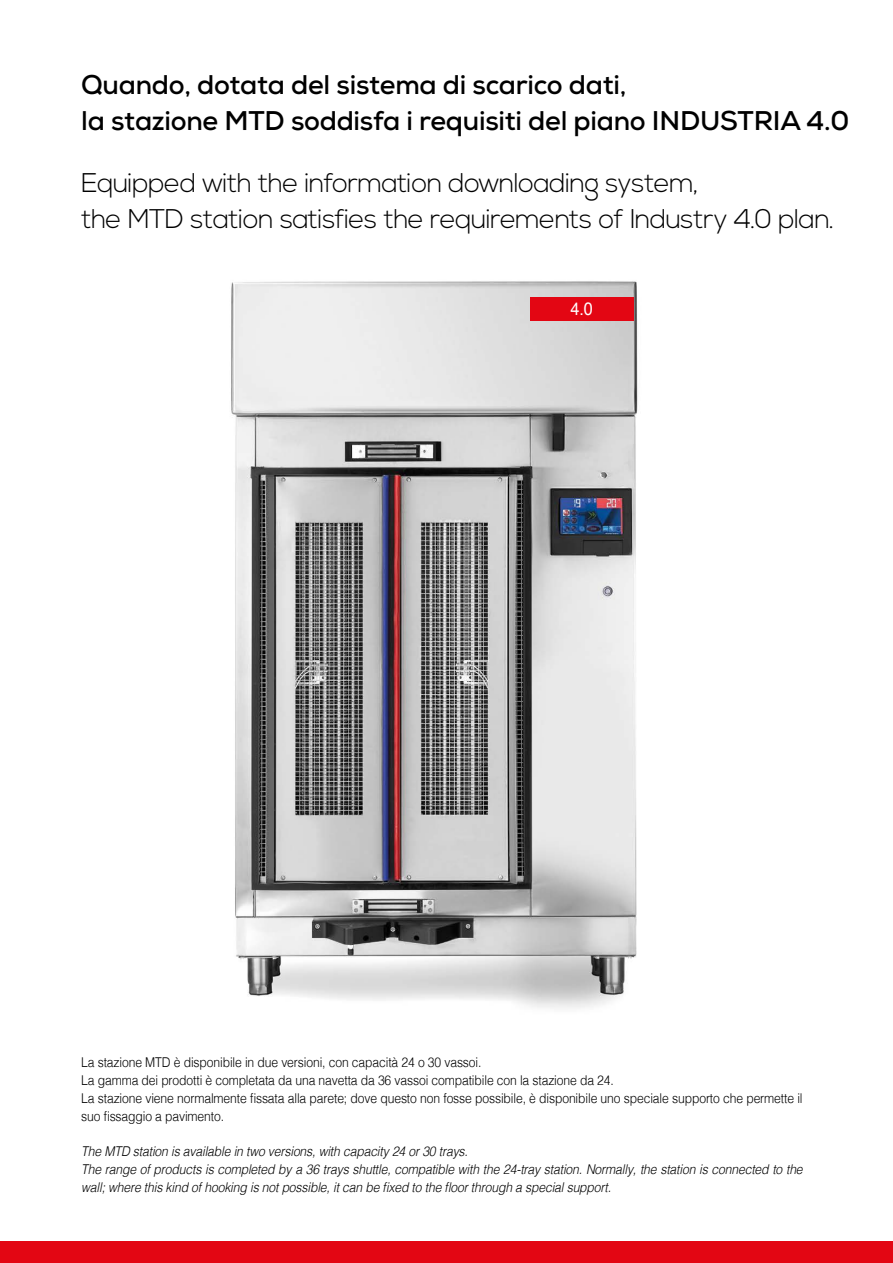
<style>
.page{position:relative;width:893px;height:1263px;background:#fff}
.page>*{position:absolute;margin:0;border:0;box-sizing:border-box;transform-origin:0 0}
.t1{font:300 27px/36px "Nexa";letter-spacing:-.025em;color:#000}
.t2{font:700 27px/36px "Nexa";letter-spacing:-.01em;color:#000}
.t3{font:18px "Helvetica";color:#fff;scale:.9 1}
.t4{font:300 13.5px/18px "Helvetica";letter-spacing:-.01em;color:#000;scale:.9 1}
.t5{font:italic 300 13.5px/18px "Helvetica";letter-spacing:-.01em;color:#000;scale:.9 1}
</style>
<div class="page">
<div style="left:0;top:1238px;width:893px;height:25px;background:#fff;opacity:.4"></div>
<div style="left:0;top:1242px;width:893px;height:21px;background:#e30613"></div>
<img style="left:231px;top:281px;width:407px;height:727px">
<div style="left:530px;top:297px;width:104px;height:24px;background:#e30613"></div>
<h1 class="t2" style="left:81px;top:67px;width:769px">Quando, dotata del sistema di scarico dati,<br>la stazione MTD soddisfa i requisiti del piano INDUSTRIA 4.0</h1>
<h1 class="t1" style="left:81px;top:166px;width:755px">Equipped with the information downloading system,<br>the MTD station satisfies the requirements of Industry 4.0 plan.</h1>
<h2 class="t3" style="left:570px;top:295px;width:26px">4.0</h2>
<p class="t4" style="left:81px;top:1052px;width:803px">La stazione MTD è disponibile in due versioni, con capacità 24 o 30 vassoi.<br>La gamma dei prodotti è completata da una navetta da 36 vassoi compatibile con la stazione da 24.<br>La stazione viene normalmente fissata alla parete; dove questo non fosse possibile, è disponibile uno speciale supporto che permette il suo fissaggio a pavimento.</p>
<p class="t5" style="left:81px;top:1141px;width:803px">The MTD station is available in two versions, with capacity 24 or 30 trays.<br>The range of products is completed by a 36 trays shuttle, compatible with the 24-tray station. Normally, the station is connected to the wall; where this kind of hooking is not possible, it can be fixed to the floor through a special support.</p>
</div>
